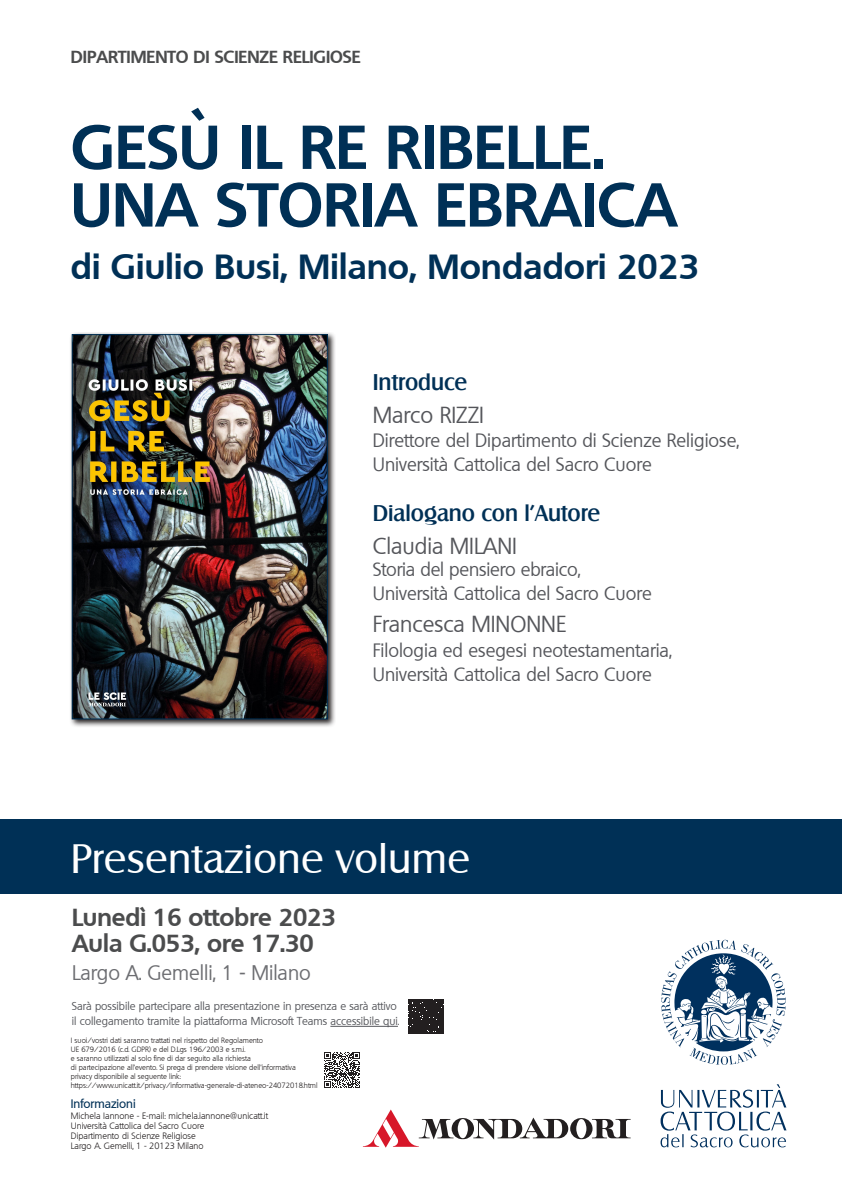
<style>
.page{position:relative;width:842px;height:1191px;background:#fff}
.page>*{position:absolute;margin:0;border:0;box-sizing:border-box;transform-origin:0 0}
.t1{font:700 60px "Quebec";letter-spacing:.01em;color:#003056}
.t2{font:40px "Salzburg";letter-spacing:.01em;color:#fff}
.t3{font:700 34px "Quebec";letter-spacing:.01em;color:#003056}
.t4{font:700 24px "Quebec";color:#4b4c4d}
.professore{font:22.1px "Quebec";color:#54555a}
.professore-2{font:500 22.1px "Salzburg";color:#003056}
.Titolo_3{font:20.2px "Quebec";color:#6c6d71}
.professore-3{font:18.4px "Quebec";color:#54555a}
.t5{font:700 17px "Quebec";color:#4b4c4d}
.t6{font:500 12px "Quebec";color:#003056}
.professore-4{font:11px "Quebec";color:#54555a}
.t7{font:300 9px "Quebec";color:#231f20}
.t8{font:300 7.5px "Quebec";color:#231f20}
</style>
<div class="page">
<div style="left:0;top:819px;width:842px;height:75px;background:#003056"></div>
<svg style="left:661px;top:939px;width:125px;height:126px"></svg>
<svg style="left:660px;top:1084px;width:126px;height:63px"></svg>
<svg style="left:70px;top:332px;width:265px;height:395px"></svg>
<img style="left:74px;top:336px;width:252px;height:381px">
<div style="left:72px;top:334px;width:256px;height:385px;border:1px solid #003056"></div>
<hr style="left:330px;top:1026px;width:68px;height:1px;background:#54555a">
<svg style="left:363px;top:1109px;width:268px;height:38px"></svg>
<svg style="left:408px;top:999px;width:36px;height:35px"></svg>
<svg style="left:324px;top:1052px;width:36px;height:36px"></svg>
<p class="t5" style="left:71px;top:45px;width:291px">DIPARTIMENTO DI SCIENZE RELIGIOSE</p>
<p class="t1" style="left:71px;top:108px;width:535px">GESÙ IL RE RIBELLE.</p>
<p class="t1" style="left:71px;top:165px;width:607px">UNA STORIA EBRAICA</p>
<p class="t3" style="left:71px;top:244px;width:630px">di Giulio Busi, Milano, Mondadori 2023</p>
<p class="professore-2" style="left:373px;top:369px;width:96px">Introduce</p>
<p class="professore" style="left:373px;top:400px;width:113px">Marco RIZZI</p>
<p class="professore-3" style="left:373px;top:428px;width:368px">Direttore del Dipartimento di Scienze Religiose,</p>
<p class="professore-3" style="left:373px;top:453px;width:280px">Università Cattolica del Sacro Cuore</p>
<p class="professore-2" style="left:373px;top:500px;width:229px">Dialogano con l’Autore</p>
<p class="professore" style="left:373px;top:532px;width:146px">Claudia MILANI</p>
<p class="professore-3" style="left:373px;top:557px;width:209px">Storia del pensiero ebraico,</p>
<p class="professore-3" style="left:373px;top:582px;width:280px">Università Cattolica del Sacro Cuore</p>
<p class="professore" style="left:373px;top:610px;width:195px">Francesca MINONNE</p>
<p class="professore-3" style="left:373px;top:638px;width:301px">Filologia ed esegesi neotestamentaria,</p>
<p class="professore-3" style="left:373px;top:662px;width:280px">Università Cattolica del Sacro Cuore</p>
<p class="t2" style="left:71px;top:835px;width:401px">Presentazione volume</p>
<p class="t4" style="left:72px;top:901px;width:265px">Lunedì 16 ottobre 2023</p>
<p class="t4" style="left:72px;top:928px;width:243px">Aula G.053, ore 17.30</p>
<p class="Titolo_3" style="left:72px;top:960px;width:240px">Largo A. Gemelli, 1 - Milano</p>
<p class="professore-4" style="left:72px;top:999px;width:326px">Sarà possibile partecipare alla presentazione in presenza e sarà attivo</p>
<p class="professore-4" style="left:72px;top:1014px;width:329px">il collegamento tramite la piattaforma Microsoft Teams accessibile qui.</p>
<p class="t8" style="left:71px;top:1035px;width:194px">I suoi/vostri dati saranno trattati nel rispetto del Regolamento</p>
<p class="t8" style="left:71px;top:1044px;width:176px">UE 679/2016 (c.d. GDPR) e del D.Lgs 196/2003 e s.m.i.</p>
<p class="t8" style="left:71px;top:1053px;width:182px">e saranno utilizzati al solo fine di dar seguito alla richiesta</p>
<p class="t8" style="left:71px;top:1062px;width:226px">di partecipazione all’evento. Si prega di prendere visione dell’informativa</p>
<p class="t8" style="left:71px;top:1071px;width:112px">privacy disponibile al seguente link:</p>
<p class="t8" style="left:71px;top:1080px;width:248px">https://www.unicatt.it/privacy/informativa-generale-di-ateneo-24072018.html</p>
<p class="t6" style="left:71px;top:1095px;width:66px">Informazioni</p>
<p class="t7" style="left:71px;top:1110px;width:199px">Michela Iannone - E-mail: michela.iannone@unicatt.it</p>
<p class="t7" style="left:71px;top:1120px;width:135px">Università Cattolica del Sacro Cuore</p>
<p class="t7" style="left:71px;top:1130px;width:126px">Dipartimento di Scienze Religiose</p>
<p class="t7" style="left:71px;top:1140px;width:134px">Largo A. Gemelli, 1 - 20123 Milano</p>
</div>
